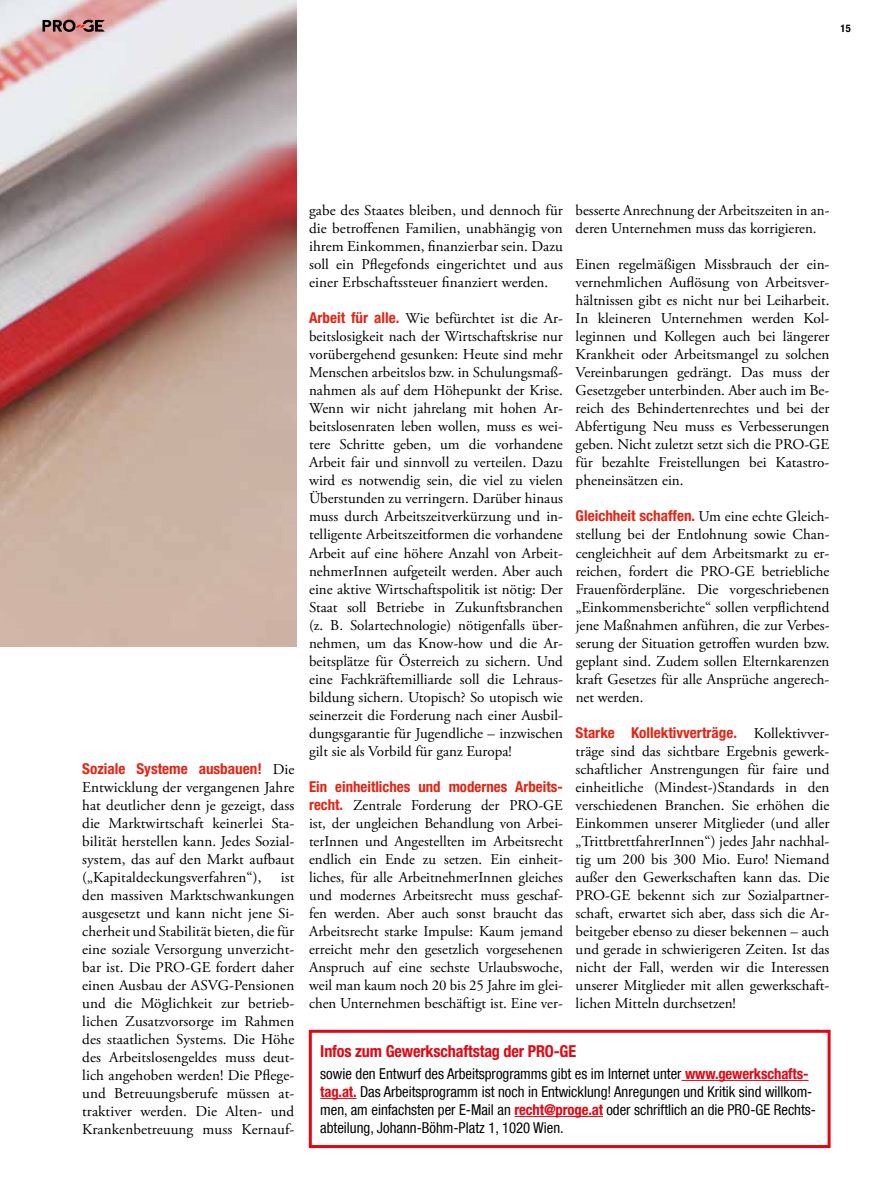
<style>
.page{position:relative;width:872px;height:1191px;background:#fff}
.page>*{position:absolute;margin:0;border:0;box-sizing:border-box;transform-origin:0 0}
.t1{font:700 condensed 16.5px "Helvetica Neue LT Std";letter-spacing:-.01em;color:#e30613}
.t2{font:15px/18px "Adobe Garamond Pro";color:#000;text-align:justify}
.t3{font:condensed 15px/18px "Helvetica Neue LT Com";color:#000}
.t4{font:700 condensed 15px "Helvetica Neue LT Std";color:#e42313}
.t5{font:700 condensed 10.5px "Helvetica Neue LT Std";color:#000}
.s1{font-family:"Adobe Garamond Pro";font-weight:400;font-stretch:normal;color:#000}
.s2{font-family:"Helvetica Neue LT Std";font-weight:700;color:#e30613}
.s3{font-family:"Helvetica Neue LT Std";font-weight:700;font-stretch:condensed;color:#e42313}
</style>
<div class="page">
<img style="left:0;top:0;width:296px;height:646px">
<svg style="left:43px;top:20px;width:62px;height:12px"></svg>
<hr style="left:681px;top:1080px;width:127px;height:1px;background:#e30613">
<hr style="left:320px;top:1098px;width:36px;height:1px;background:#e30613">
<hr style="left:514px;top:1116px;width:89px;height:1px;background:#e30613">
<div style="left:309px;top:1029px;width:521px;height:119px;border:3px solid #e30613"></div>
<p class="t5" style="left:840px;top:22px;width:12px">15</p>
<p class="t4" style="left:82px;top:759px;width:214px">Soziale Systeme ausbauen! <span class="s1">Die</span></p>
<p class="t2" style="left:82px;top:778px;width:214px">Entwicklung der vergangenen Jahre hat deutlicher denn je gezeigt, dass die Marktwirtschaft keinerlei Sta&shy;bilität herstellen kann. Jedes Sozial&shy;system, das auf den Markt aufbaut („Kapitaldeckungsverfahren“),</p>
<p class="t2" style="left:82px;top:868px;width:214px;text-indent:198px">ist den massiven Marktschwankungen ausgesetzt und kann nicht jene Si&shy;cherheit und Stabilität bieten, die für eine soziale Versorgung unverzicht&shy;bar ist. Die PRO-GE fordert daher einen Ausbau der ASVG-Pensionen und die Möglichkeit zur betrieb&shy;lichen Zusatzvorsorge im Rahmen des staatlichen Systems. Die Höhe des Arbeitslosengeldes muss deut&shy;lich angehoben werden! Die Pflege&shy;und Betreuungsberufe müssen at&shy;traktiver werden. Die Alten- und Krankenbetreuung muss Kernauf-</p>
<p class="t2" style="left:575px;top:202px;width:255px">besserte Anrechnung der Arbeitszeiten in an&shy;deren Unternehmen muss das korrigieren.</p>
<p class="t2" style="left:575px;top:256px;width:255px">Einen regelmäßigen Missbrauch der ein&shy;vernehmlichen Auflösung von Arbeitsver&shy;hältnissen gibt es nicht nur bei Leiharbeit.<br>In kleineren Unternehmen werden Kol&shy;leginnen und Kollegen auch bei längerer Krankheit oder Arbeitsmangel zu solchen Vereinbarungen gedrängt. Das muss der Gesetzgeber unterbinden. Aber auch im Be&shy;reich des Behindertenrechtes und bei der Abfertigung Neu muss es Verbesserungen geben. Nicht zuletzt setzt sich die PRO-GE für bezahlte Freistellungen bei Katastro&shy;pheneinsätzen ein.</p>
<p class="t4" style="left:575px;top:507px;width:255px">Gleichheit schaffen. <span class="s1">Um eine echte Gleich-</span></p>
<p class="t2" style="left:575px;top:526px;width:255px">stellung bei der Entlohnung sowie Chan&shy;cengleichheit auf dem Arbeitsmarkt zu er&shy;reichen, fordert die PRO-GE betriebliche Frauenförderpläne. Die vorgeschriebenen „Einkommensberichte“ sollen verpflichtend jene Maßnahmen anführen, die zur Verbes&shy;serung der Situation getroffen wurden bzw. geplant sind. Zudem sollen Elternkarenzen kraft Gesetzes für alle Ansprüche angerech&shy;net werden.</p>
<p class="t4" style="left:575px;top:723px;width:255px">Starke Kollektivverträge. <span class="s1">Kollektivver-</span></p>
<p class="t2" style="left:575px;top:742px;width:255px">träge sind das sichtbare Ergebnis gewerk&shy;schaftlicher Anstrengungen für faire und einheitliche (Mindest-)Standards in den verschiedenen Branchen. Sie erhöhen die Einkommen unserer Mitglieder (und aller „TrittbrettfahrerInnen“) jedes Jahr nachhal&shy;tig um 200 bis 300 Mio. Euro! Niemand außer den Gewerkschaften kann das. Die PRO-GE bekennt sich zur Sozialpartner&shy;schaft, erwartet sich aber, dass sich die Ar&shy;beitgeber ebenso zu dieser bekennen – auch und gerade in schwierigeren Zeiten. Ist das nicht der Fall, werden wir die Interessen unserer Mitglieder mit allen gewerkschaft&shy;lichen Mitteln durchsetzen!</p>
<p class="t1" style="left:320px;top:1040px;width:257px">Infos zum Gewerkschaftstag der PRO-GE</p>
<p class="t3" style="left:320px;top:1064px;width:497px">sowie den Entwurf des Arbeitsprogramms gibt es im Internet unter <span class="s2">www.gewerkschafts&shy;tag.at.</span> Das Arbeitsprogramm ist noch in Entwicklung! Anregungen und Kritik sind willkom&shy;men, am einfachsten per E-Mail an <span class="s2">recht@proge.at</span> oder schriftlich an die PRO-GE Rechts&shy;abteilung, Johann-Böhm-Platz 1, 1020 Wien.</p>
<p class="t2" style="left:309px;top:202px;width:255px">gabe des Staates bleiben, und dennoch für die betroffenen Familien, unabhängig von ihrem Einkommen, finanzierbar sein. Dazu soll ein Pflegefonds eingerichtet und aus einer Erbschaftssteuer finanziert werden.</p>
<p class="t2" style="left:309px;top:310px;width:255px"><span class="s3">Arbeit für alle.</span> Wie befürchtet ist die Ar&shy;beitslosigkeit nach der Wirtschaftskrise nur vorübergehend gesunken: Heute sind mehr Menschen arbeitslos bzw. in Schulungsmaß&shy;nahmen als auf dem Höhepunkt der Krise.<br>Wenn wir nicht jahrelang mit hohen Ar&shy;beitslosenraten leben wollen, muss es wei&shy;tere Schritte geben, um die vorhandene Arbeit fair und sinnvoll zu verteilen. Dazu wird es notwendig sein, die viel zu vielen Überstunden zu verringern. Darüber hinaus muss durch Arbeitszeitverkürzung und in&shy;telligente Arbeitszeitformen die vorhandene Arbeit auf eine höhere Anzahl von Arbeit&shy;nehmerInnen aufgeteilt werden. Aber auch eine aktive Wirtschaftspolitik ist nötig: Der Staat soll Betriebe in Zukunftsbranchen (z. B. Solartechnologie) nötigenfalls über&shy;nehmen, um das Know-how und die Ar&shy;beitsplätze für Österreich zu sichern. Und eine Fachkräftemilliarde soll die Lehraus&shy;bildung sichern. Utopisch? So utopisch wie seinerzeit die Forderung nach einer Ausbil&shy;dungsgarantie für Jugendliche – inzwischen gilt sie als Vorbild für ganz Europa!</p>
<p class="t4" style="left:309px;top:777px;width:255px">Ein einheitliches und modernes Arbeits-</p>
<p class="t2" style="left:309px;top:796px;width:255px"><span class="s3">recht.</span> Zentrale Forderung der PRO-GE ist, der ungleichen Behandlung von Arbei&shy;terInnen und Angestellten im Arbeitsrecht endlich ein Ende zu setzen. Ein einheit&shy;liches, für alle ArbeitnehmerInnen gleiches und modernes Arbeitsrecht muss geschaf&shy;fen werden. Aber auch sonst braucht das Arbeitsrecht starke Impulse: Kaum jemand erreicht mehr den gesetzlich vorgesehenen Anspruch auf eine sechste Urlaubswoche, weil man kaum noch 20 bis 25 Jahre im glei&shy;chen Unternehmen beschäftigt ist. Eine ver-</p>
</div>
